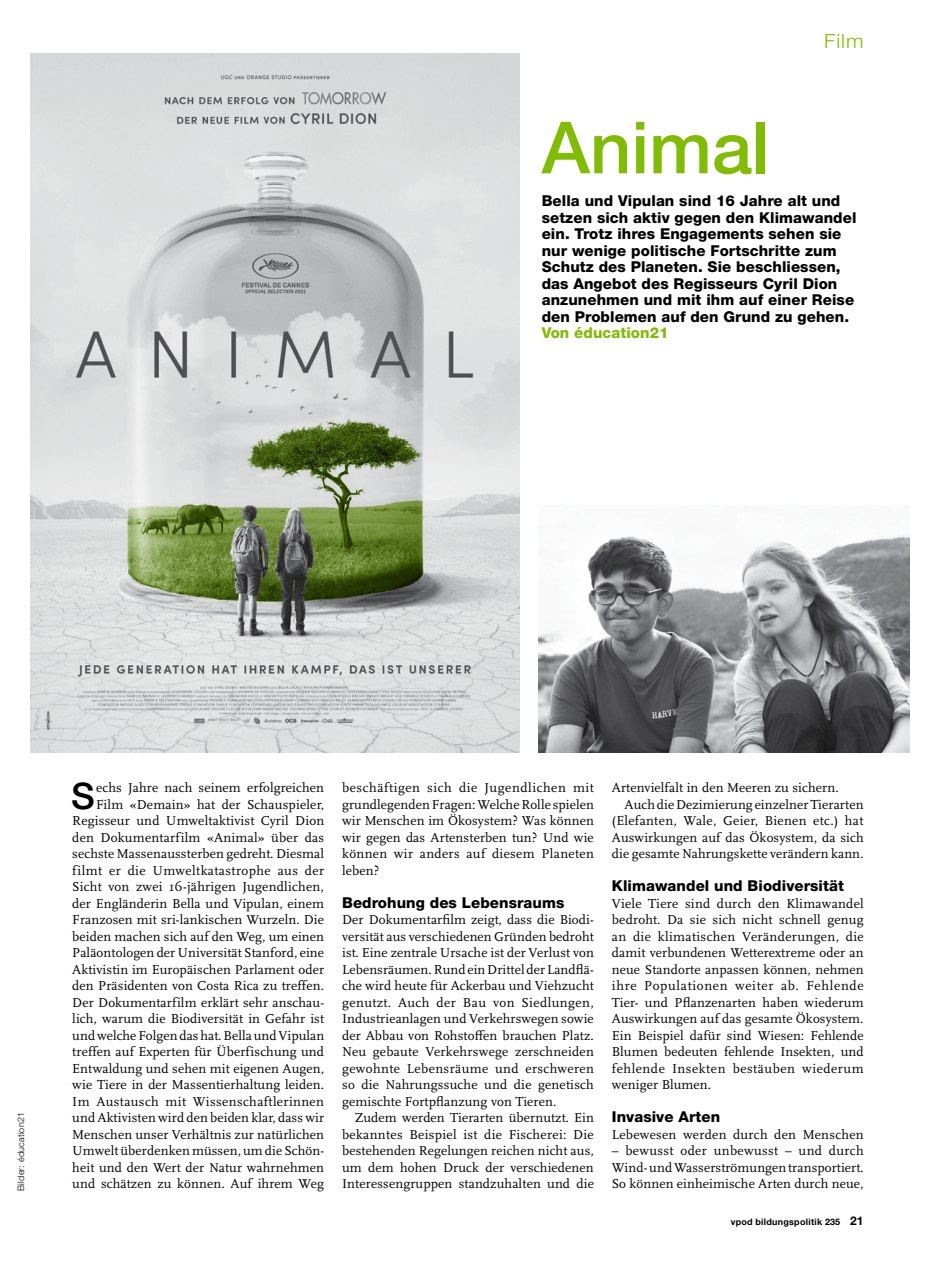
<style>
.page{position:relative;width:936px;height:1263px;background:#fff}
.page>*{position:absolute;margin:0;border:0;box-sizing:border-box;transform-origin:0 0}
.t1{font:500 72px "Helvetica Neue LT Std";letter-spacing:.005em;color:#80bc00}
.t2{font:500 36.6px "Helvetica Neue LT Std";color:#000}
.t3{font:300 19.5px "Helvetica Neue LT Std";color:#80bc00;scale:1.08 1}
.t4{font:800 15px/16.5px "Helvetica Neue LT Std";letter-spacing:.005em;color:#000}
.t5{font:800 15px "Helvetica Neue LT Std";letter-spacing:.005em;color:#80bc00}
.t6{font:13.5px/16.5px "Scala Pro";letter-spacing:.01em;color:#000;text-align:justify}
.t7{font:700 9px "Helvetica Neue LT Std";letter-spacing:.03em;color:#000}
.t8{font:300 9px "Helvetica Neue LT Std";letter-spacing:.02em;color:#000}
.s1{font-size:12px}
</style>
<div class="page">
<img style="left:30px;top:53px;width:490px;height:700px">
<img style="left:538px;top:536px;width:371px;height:217px">
<h3 class="t3" style="left:824px;top:29px;width:38px">Film</h3>
<h1 class="t1" style="left:541px;top:105px;width:229px">Animal</h1>
<p class="t4" style="left:541px;top:193px;width:316px">Bella und Vipulan sind 16 Jahre alt und setzen sich aktiv gegen den Klimawandel ein. Trotz ihres Engagements sehen sie nur wenige politische Fortschritte zum Schutz des Planeten. Sie beschliessen, das Angebot des Regisseurs Cyril Dion anzunehmen und mit ihm auf einer Reise den Problemen auf den Grund zu gehen.</p>
<p class="t5" style="left:541px;top:324px;width:128px">Von éducation21</p>
<p class="t8" style="left:16px;top:1191px;width:80px;rotate:-90deg">Bilder: éducation21</p>
<h2 class="t2" style="left:71px;top:774px;width:25px">S</h2>
<p class="t6" style="left:72px;top:780px;width:253px;text-align:right">echs Jahre nach seinem erfolgreichen Film «Demain» hat der Schauspieler, Regisseur und Umweltaktivist Cyril Dion den Dokumentarfilm «Animal» über das sechste Massenaussterben gedreht. Diesmal filmt er die Umweltkatastrophe aus der Sicht von zwei 16-jährigen Jugendlichen, der Engländerin Bella und Vipulan, einem Franzosen mit sri-lankischen Wurzeln. Die beiden machen sich auf den Weg, um einen Paläontologen der Universität Stanford, eine Aktivistin im Europäischen Parlament oder den Präsidenten von Costa Rica zu treffen.<br>Der Dokumentarfilm erklärt sehr anschau&shy;lich, warum die Biodiversität in Gefahr ist und welche Folgen das hat. Bella und Vipulan treffen auf Experten für Überfischung und Entwaldung und sehen mit eigenen Augen, wie Tiere in der Massentierhaltung leiden.<br>Im Austausch mit Wissenschaftlerinnen und Aktivisten wird den beiden klar, dass wir Menschen unser Verhältnis zur natürlichen Umwelt überdenken müssen, um die Schön&shy;heit und den Wert der Natur wahrnehmen und schätzen zu können. Auf ihrem Weg</p>
<p class="t6" style="left:342px;top:779px;width:253px">beschäftigen sich die Jugendlichen mit grundlegenden Fragen: Welche Rolle spielen wir Menschen im Ökosystem? Was können wir gegen das Artensterben tun? Und wie können wir anders auf diesem Planeten leben?</p>
<p class="t4" style="left:342px;top:894px;width:224px">Bedrohung des Lebensraums</p>
<p class="t6" style="left:342px;top:912px;width:253px">Der Dokumentarfilm zeigt, dass die Biodi&shy;versität aus verschiedenen Gründen bedroht ist. Eine zentrale Ursache ist der Verlust von Lebensräumen. Rund ein Drittel der Landflä&shy;che wird heute für Ackerbau und Viehzucht genutzt. Auch der Bau von Siedlungen, Industrieanlagen und Verkehrswegen sowie der Abbau von Rohstoffen brauchen Platz.<br>Neu gebaute Verkehrswege zerschneiden gewohnte Lebensräume und erschweren so die Nahrungssuche und die genetisch gemischte Fortpflanzung von Tieren.</p>
<p class="t6" style="left:342px;top:1109px;width:253px;text-indent:13px">Zudem werden Tierarten übernutzt. Ein bekanntes Beispiel ist die Fischerei: Die bestehenden Regelungen reichen nicht aus, um dem hohen Druck der verschiedenen Interessengruppen standzuhalten und die</p>
<p class="t6" style="left:612px;top:779px;width:228px">Artenvielfalt in den Meeren zu sichern.</p>
<p class="t6" style="left:624px;top:796px;width:240px">Auch die Dezimierung einzelner Tierarten</p>
<p class="t6" style="left:612px;top:812px;width:253px">(Elefanten, Wale, Geier, Bienen etc.) hat</p>
<p class="t6" style="left:612px;top:829px;width:253px">Auswirkungen auf das Ökosystem, da sich</p>
<p class="t6" style="left:612px;top:845px;width:253px">die gesamte Nahrungskette verändern kann.</p>
<p class="t4" style="left:612px;top:877px;width:233px">Klimawandel und Biodiversität</p>
<p class="t6" style="left:612px;top:895px;width:253px">Viele Tiere sind durch den Klimawandel bedroht. Da sie sich nicht schnell genug an die klimatischen Veränderungen, die damit verbundenen Wetterextreme oder an neue Standorte anpassen können, nehmen ihre Populationen weiter ab. Fehlende Tier- und Pflanzenarten haben wiederum Auswirkungen auf das gesamte Ökosystem.<br>Ein Beispiel dafür sind Wiesen: Fehlende Blumen bedeuten fehlende Insekten, und fehlende Insekten bestäuben wiederum weniger Blumen.</p>
<p class="t4" style="left:612px;top:1108px;width:110px">Invasive Arten</p>
<p class="t6" style="left:612px;top:1126px;width:253px">Lebewesen werden durch den Menschen</p>
<p class="t6" style="left:612px;top:1143px;width:253px">– bewusst oder unbewusst – und durch Wind- und Wasserströmungen transportiert.<br>So können einheimische Arten durch neue,</p>
<p class="t7" style="left:730px;top:1216px;width:134px">vpod bildungspolitik 235 <span class="s1">21</span></p>
</div>
